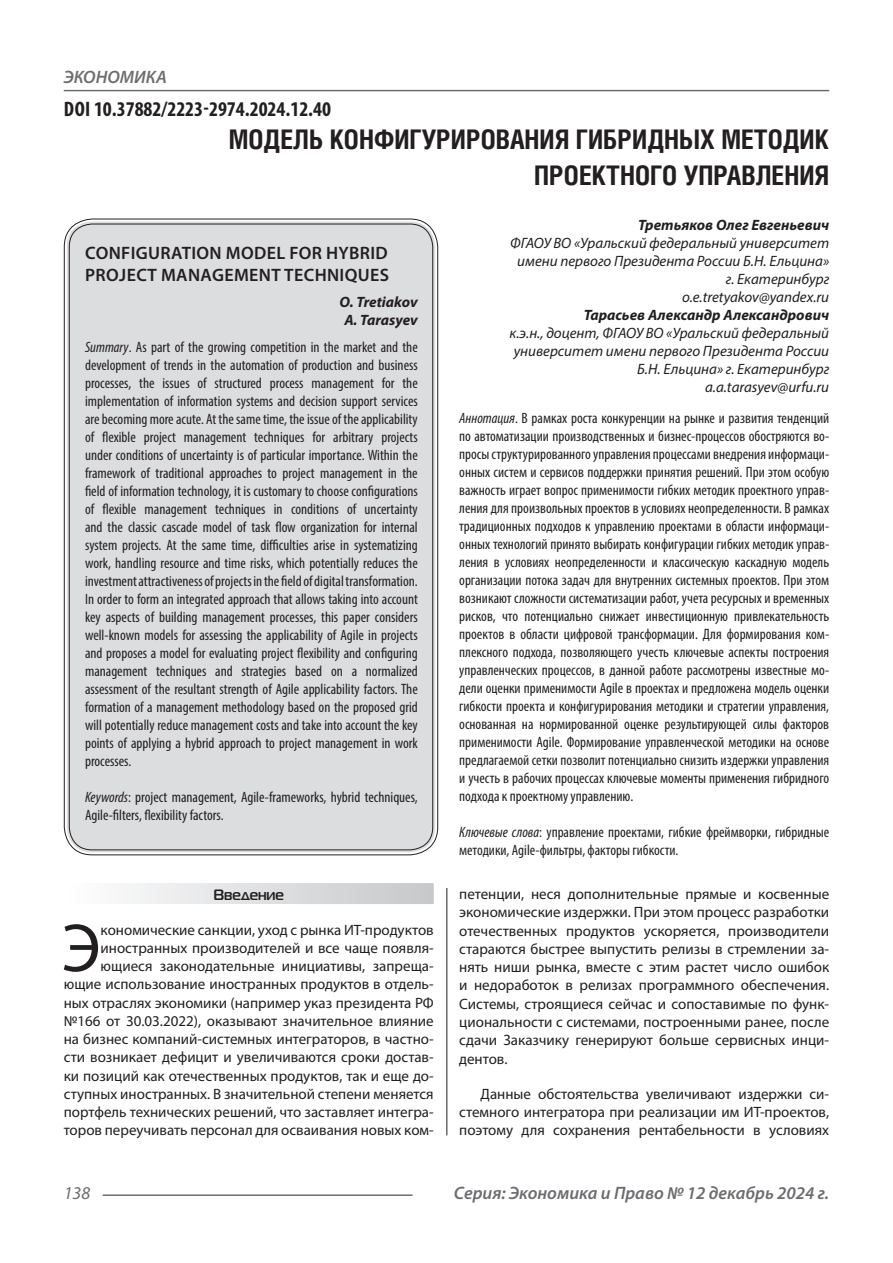
<style>
.page{position:relative;width:893px;height:1263px;background:#fff}
.page>*{position:absolute;margin:0;border:0;box-sizing:border-box;transform-origin:0 0}
.Статья_текст_первый{font:68.4px "Myriad Pro";color:#231f20}
.Статья_название{font:700 27px/36px "Helios Cond C";color:#231f20;text-align:right}
.ДОИ{font:700 condensed 21px "Myriad Pro";color:#231f20}
.Статья_название_англ{font:600 18px/21.6px "Myriad Pro";letter-spacing:.02em;color:#231f20}
.t1{font:italic 600 18px "Myriad Pro";color:#6c6d70}
.t2{font:italic 18px "Myriad Pro";color:#6c6d70}
.Статья_аннотация_анг{font:condensed 15px/18px "Myriad Pro";color:#231f20;text-align:justify}
.Статья_аннотация_тек{font:condensed 15px/18px "Myriad Pro";color:#231f20;text-align:justify}
.Статья_текст_первый-2{font:15px/18.1px "Myriad Pro";color:#231f20;text-align:right}
.Статья_автор_инфо{font:italic 15px/18px "Myriad Pro";color:#231f20;text-align:right}
.Статья_текст{font:15px/18.3px "Myriad Pro";color:#231f20;text-align:justify}
.Статья_автор_инфо-2{font:italic 700 15px "Myriad Pro";color:#231f20}
.Статья_автор_англ{font:italic 700 15px "Myriad Pro";color:#231f20}
.Статья_подзаголовок{font:700 15px "Magistral C";color:#231f20}
.s1{font-style:italic}
</style>
<div class="page">
<hr style="left:446px;top:128px;width:1px;height:1007px;background:#231f20">
<hr style="left:103px;top:1194px;width:309px;height:2px;background:#6c6d70">
<hr style="left:64px;top:90px;width:765px;height:1px;background:#6c6d70">
<div style="left:443px;top:128px;width:10px;height:760px;background:#fff"></div>
<div style="left:67px;top:221px;width:368px;height:631px;background:#dcdddf;border-radius:26px"></div>
<div style="left:64px;top:883px;width:370px;height:21px;background:linear-gradient(to right,#fefeff,#c6c8ca)"></div>
<p class="t1" style="left:64px;top:66px;width:105px">ЭКОНОМИКА</p>
<p class="ДОИ" style="left:64px;top:96px;width:269px">DOI 10.37882/2223-2974.2024.12.40</p>
<p class="Статья_название" style="left:229px;top:121px;width:602px">МОДЕЛЬ КОНФИГУРИРОВАНИЯ ГИБРИДНЫХ МЕТОДИК<br>ПРОЕКТНОГО УПРАВЛЕНИЯ</p>
<p class="Статья_автор_инфо-2" style="left:638px;top:215px;width:192px">Третьяков Олег Евгеньевич</p>
<p class="Статья_автор_инфо" style="left:510px;top:233px;width:320px">ФГАОУ ВО «Уральский федеральный университет имени первого Президента России Б.Н. Ельцина» г. Екатеринбург</p>
<p class="Статья_автор_инфо" style="left:682px;top:287px;width:149px">o.e.tretyakov@yandex.ru</p>
<p class="Статья_автор_инфо-2" style="left:584px;top:305px;width:247px">Тарасьев Александр Александрович</p>
<p class="Статья_автор_инфо" style="left:510px;top:323px;width:321px">к.э.н., доцент, ФГАОУ ВО «Уральский федеральный университет имени первого Президента России<br>Б.Н. Ельцина» г. Екатеринбург</p>
<p class="Статья_автор_инфо" style="left:705px;top:377px;width:126px">a.a.tarasyev@urfu.ru</p>
<p class="Статья_аннотация_тек" style="left:459px;top:409px;width:371px"><span class="s1">Аннотация</span>. В рамках роста конкуренции на рынке и развития тенденций по автоматизации производственных и бизнес-процессов обостряются во&shy;просы структурированного управления процессами внедрения информаци&shy;онных систем и сервисов поддержки принятия решений. При этом особую важность играет вопрос применимости гибких методик проектного управ&shy;ления для произвольных проектов в условиях неопределенности. В рамках традиционных подходов к управлению проектами в области информаци&shy;онных технологий принято выбирать конфигурации гибких методик управ&shy;ления в условиях неопределенности и классическую каскадную модель организации потока задач для внутренних системных проектов. При этом возникают сложности систематизации работ, учета ресурсных и временных рисков, что потенциально снижает инвестиционную привлекательность проектов в области цифровой трансформации. Для формирования ком&shy;плексного подхода, позволяющего учесть ключевые аспекты построения управленческих процессов, в данной работе рассмотрены известные мо&shy;дели оценки применимости Agile в проектах и предложена модель оценки гибкости проекта и конфигурирования методики и стратегии управления, основанная на нормированной оценке результирующей силы факторов применимости Agile. Формирование управленческой методики на основе предлагаемой сетки позволит потенциально снизить издержки управления и учесть в рабочих процессах ключевые моменты применения гибридного подхода к проектному управлению.</p>
<p class="Статья_аннотация_тек" style="left:459px;top:823px;width:371px"><span class="s1">Ключевые слова</span>: управление проектами, гибкие фреймворки, гибридные методики, Agile-фильтры, факторы гибкости.</p>
<p class="Статья_название_англ" style="left:85px;top:242px;width:305px">CONFIGURATION MODEL FOR HYBRID<br>PROJECT MANAGEMENT TECHNIQUES</p>
<p class="Статья_автор_англ" style="left:340px;top:292px;width:80px">O. Tretiakov</p>
<p class="Статья_автор_англ" style="left:344px;top:310px;width:75px">A. Tarasyev</p>
<p class="Статья_аннотация_анг" style="left:85px;top:338px;width:334px"><span class="s1">Summary</span>. As part of the growing competition in the market and the development of trends in the automation of production and business processes, the issues of structured process management for the implementation of information systems and decision support services are becoming more acute. At the same time, the issue of the applicability of flexible project management techniques for arbitrary projects under conditions of uncertainty is of particular importance. Within the framework of traditional approaches to project management in the field of information technology, it is customary to choose configurations of flexible management techniques in conditions of uncertainty and the classic cascade model of task flow organization for internal system projects. At the same time, difficulties arise in systematizing work, handling resource and time risks, which potentially reduces the investment attractiveness of projects in the field of digital transformation.<br>In order to form an integrated approach that allows taking into account key aspects of building management processes, this paper considers well-known models for assessing the applicability of Agile in projects and proposes a model for evaluating project flexibility and configuring management techniques and strategies based on a normalized assessment of the resultant strength of Agile applicability factors. The formation of a management methodology based on the proposed grid will potentially reduce management costs and take into account the key points of applying a hybrid approach to project management in work processes.</p>
<p class="Статья_аннотация_анг" style="left:85px;top:788px;width:334px"><span class="s1">Keywords</span>: project management, Agile-frameworks, hybrid techniques,<br>Agile-filters, flexibility factors.</p>
<p class="Статья_подзаголовок" style="left:213px;top:885px;width:72px">Введение</p>
<p class="Статья_текст_первый" style="left:62px;top:906px;width:40px">Э</p>
<p class="Статья_текст_первый-2" style="left:64px;top:921px;width:371px">кономические санкции, уход с рынка ИТ-продуктов иностранных производителей и все чаще появля&shy;ющиеся законодательные инициативы, запреща&shy;ющие использование иностранных продуктов в отдель&shy;ных отраслях экономики (например указ президента РФ №166 от 30.03.2022), оказывают значительное влияние на бизнес компаний-системных интеграторов, в частно&shy;сти возникает дефицит и увеличиваются сроки достав&shy;ки позиций как отечественных продуктов, так и еще до&shy;ступных иностранных. В значительной степени меняется портфель технических решений, что заставляет интегра&shy;торов переучивать персонал для осваивания новых ком-</p>
<p class="Статья_текст_первый-2" style="left:459px;top:884px;width:371px;text-align:justify">петенции, неся дополнительные прямые и косвенные экономические издержки. При этом процесс разработки отечественных продуктов ускоряется, производители стараются быстрее выпустить релизы в стремлении за&shy;нять ниши рынка, вместе с этим растет число ошибок и недоработок в релизах программного обеспечения.<br>Системы, строящиеся сейчас и сопоставимые по функ&shy;циональности с системами, построенными ранее, после сдачи Заказчику генерируют больше сервисных инци&shy;дентов.</p>
<p class="Статья_текст" style="left:459px;top:1084px;width:371px;text-indent:21px">Данные обстоятельства увеличивают издержки си&shy;стемного интегратора при реализации им ИТ-проектов, поэтому для сохранения рентабельности в условиях</p>
<p class="t2" style="left:64px;top:1182px;width:28px">138</p>
<p class="t1" style="left:454px;top:1182px;width:377px">Серия: Экономика и Право № 12 декабрь 2024 г.</p>
</div>
